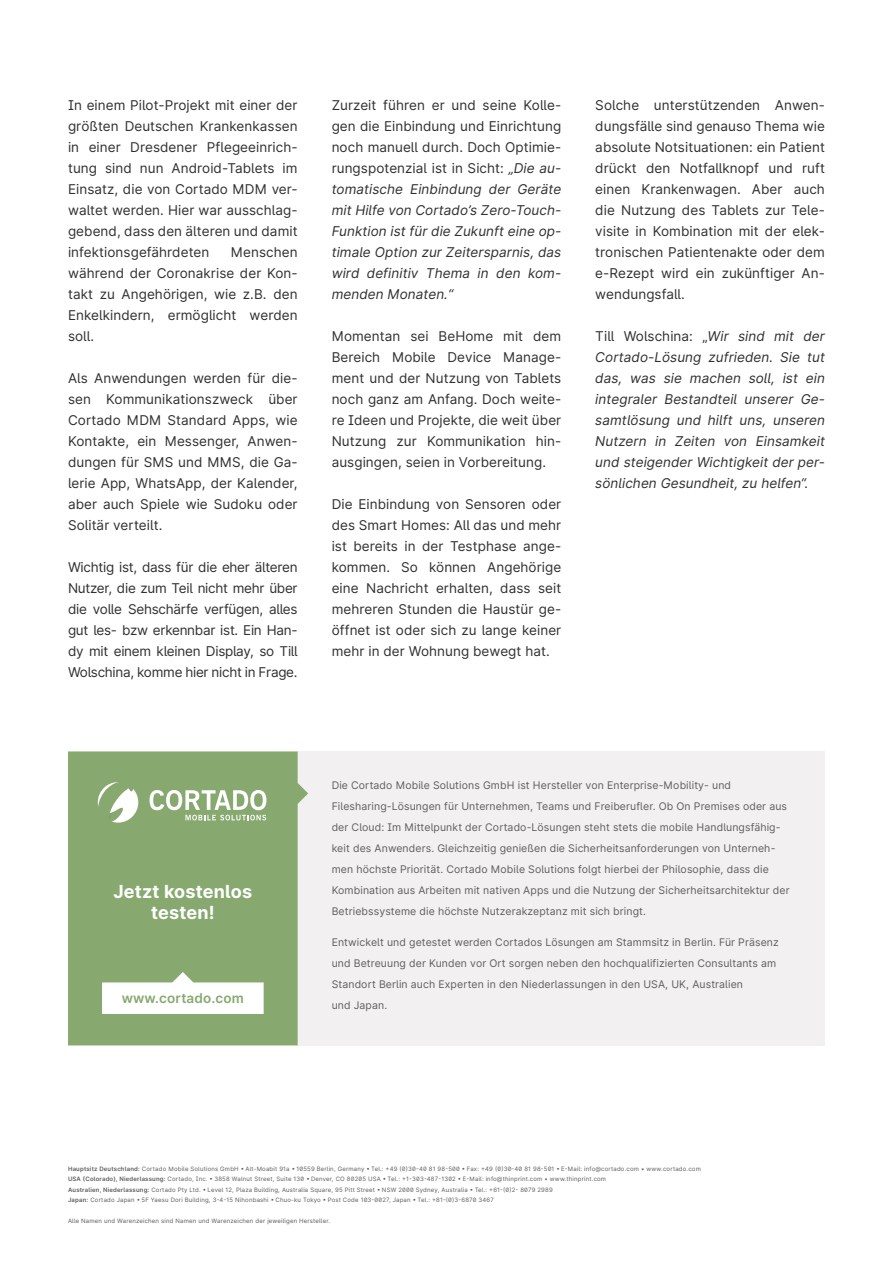
<style>
.page{position:relative;width:893px;height:1263px;background:#fff}
.page>*{position:absolute;margin:0;border:0;box-sizing:border-box;transform-origin:0 0}
.t1{font:700 18px/21px "Inter";letter-spacing:.01em;color:#fff;text-align:center}
.t2{font:13.5px/21px "Inter";letter-spacing:.005em;color:#313030;text-align:justify}
.t3{font:italic 13.5px/21px "Inter";letter-spacing:.005em;color:#313030;text-align:justify}
.t4{font:600 13.5px "Inter";letter-spacing:.01em;color:#87a970}
.t5{font:10.5px/21px "Inter";letter-spacing:.01em;color:#5f5e5e}
.t6{font:6px "Inter";letter-spacing:.03em;color:#5f5e5e}
.s1{font-style:normal}
.s2{font-weight:600}
</style>
<div class="page">
<div style="left:298px;top:751px;width:527px;height:294px;background:#f3f0f1"></div>
<div style="left:68px;top:751px;width:240px;height:294px;background:#87a970"></div>
<svg style="left:102px;top:972px;width:162px;height:42px"></svg>
<svg style="left:98px;top:782px;width:40px;height:41px"></svg>
<svg style="left:150px;top:790px;width:116px;height:30px"></svg>
<p class="t2" style="left:68px;top:94px;width:231px">In einem Pilot-Projekt mit einer der größten Deutschen Krankenkassen in einer Dresdener Pflegeeinrich&shy;tung sind nun Android-Tablets im Einsatz, die von Cortado MDM ver&shy;waltet werden. Hier war ausschlag&shy;gebend, dass den älteren und damit infektionsgefährdeten</p>
<p class="t2" style="left:68px;top:241px;width:231px;text-indent:163px">Menschen während der Coronakrise der Kon&shy;takt zu Angehörigen, wie z.B. den Enkelkindern, ermöglicht werden soll.</p>
<p class="t2" style="left:68px;top:367px;width:231px">Als Anwendungen werden für die&shy;sen Kommunikationszweck über Cortado MDM Standard Apps, wie Kontakte, ein Messenger, Anwen&shy;dungen für SMS und MMS, die Ga&shy;lerie App, WhatsApp, der Kalender, aber auch Spiele wie Sudoku oder Solitär verteilt.</p>
<p class="t2" style="left:68px;top:556px;width:231px">Wichtig ist, dass für die eher älteren Nutzer, die zum Teil nicht mehr über die volle Sehschärfe verfügen, alles gut les- bzw erkennbar ist. Ein Han&shy;dy mit einem kleinen Display, so Till Wolschina, komme hier nicht in Frage.</p>
<p class="t3" style="left:332px;top:94px;width:231px"><span class="s1">Zurzeit führen er und seine Kolle&shy;gen die Einbindung und Einrichtung noch manuell durch. Doch Optimie&shy;rungspotenzial ist in Sicht:</span> „Die au&shy;tomatische Einbindung der Geräte mit Hilfe von Cortado’s Zero-Touch-Funktion ist für die Zukunft eine op&shy;timale Option zur Zeitersparnis, das wird definitiv Thema in den kom&shy;menden Monaten.“</p>
<p class="t2" style="left:332px;top:325px;width:231px">Momentan sei BeHome mit dem Bereich Mobile Device Manage&shy;ment und der Nutzung von Tablets noch ganz am Anfang. Doch weite&shy;re Ideen und Projekte, die weit über Nutzung zur Kommunikation hin&shy;ausgingen, seien in Vorbereitung.</p>
<p class="t2" style="left:332px;top:493px;width:231px">Die Einbindung von Sensoren oder des Smart Homes: All das und mehr ist bereits in der Testphase ange&shy;kommen. So können Angehörige eine Nachricht erhalten, dass seit mehreren Stunden die Haustür ge&shy;öffnet ist oder sich zu lange keiner mehr in der Wohnung bewegt hat.</p>
<p class="t2" style="left:595px;top:94px;width:231px">Solche unterstützenden Anwen&shy;dungsfälle sind genauso Thema wie absolute Notsituationen: ein Patient drückt den Notfallknopf und ruft einen Krankenwagen. Aber auch die Nutzung des Tablets zur Tele&shy;visite in Kombination mit der elek&shy;tronischen Patientenakte oder dem e-Rezept wird ein zukünftiger An&shy;wendungsfall.</p>
<p class="t3" style="left:595px;top:325px;width:231px"><span class="s1">Till Wolschina: „</span>Wir sind mit der Cortado-Lösung zufrieden. Sie tut das, was sie machen soll, ist ein integraler Bestandteil unserer Ge&shy;samtlösung und hilft uns, unseren Nutzern in Zeiten von Einsamkeit und steigender Wichtigkeit der per&shy;sönlichen Gesundheit, zu helfen“.</p>
<p class="t1" style="left:114px;top:880px;width:140px">Jetzt kostenlos testen!</p>
<p class="t4" style="left:122px;top:988px;width:124px">www.cortado.com</p>
<p class="t5" style="left:332px;top:774px;width:459px">Die Cortado Mobile Solutions GmbH ist Hersteller von Enterprise-Mobility- und Filesharing-Lösungen für Unternehmen, Teams und Freiberufler. Ob On Premises oder aus der Cloud: Im Mittelpunkt der Cortado-Lösungen steht stets die mobile Handlungsfähig&shy;keit des Anwenders. Gleichzeitig genießen die Sicherheitsanforderungen von Unterneh&shy;men höchste Priorität. Cortado Mobile Solutions folgt hierbei der Philosophie, dass die Kombination aus Arbeiten mit nativen Apps und die Nutzung der Sicherheitsarchitektur der Betriebssysteme die höchste Nutzerakzeptanz mit sich bringt.</p>
<p class="t5" style="left:332px;top:931px;width:449px">Entwickelt und getestet werden Cortados Lösungen am Stammsitz in Berlin. Für Präsenz und Betreuung der Kunden vor Ort sorgen neben den hochqualifizierten Consultants am Standort Berlin auch Experten in den Niederlassungen in den USA, UK, Australien<br>und Japan.</p>
<p class="t6" style="left:68px;top:1164px;width:634px"><span class="s2">Hauptsitz Deutschland:</span> Cortado Mobile Solutions GmbH • Alt-Moabit 91a • 10559 Berlin, Germany • Tel.: +49 (0)30-40 81 98-500 • Fax: +49 (0)30-40 81 98-501 • E-Mail: info@cortado.com • www.cortado.com</p>
<p class="t6" style="left:68px;top:1174px;width:540px"><span class="s2">USA (Colorado), Niederlassung:</span> Cortado, Inc. • 3858 Walnut Street, Suite 130 • Denver, CO 80205 USA • Tel.: +1-303-487-1302 • E-Mail: info@thinprint.com • www.thinprint.com</p>
<p class="t6" style="left:68px;top:1185px;width:486px"><span class="s2">Australien, Niederlassung:</span> Cortado Pty Ltd. • Level 12, Plaza Building, Australia Square, 95 Pitt Street • NSW 2000 Sydney, Australia • Tel.: +61-(0)2- 8079 2989</p>
<p class="t6" style="left:68px;top:1195px;width:427px"><span class="s2">Japan:</span> Cortado Japan • 5F Yaesu Dori Building, 3-4-15 Nihonbashi • Chuo-ku Tokyo • Post Code 103-0027, Japan • Tel.: +81-(0)3-6870 3467</p>
<p class="t6" style="left:68px;top:1216px;width:264px">Alle Namen und Warenzeichen sind Namen und Warenzeichen der jeweiligen Hersteller.</p>
</div>
